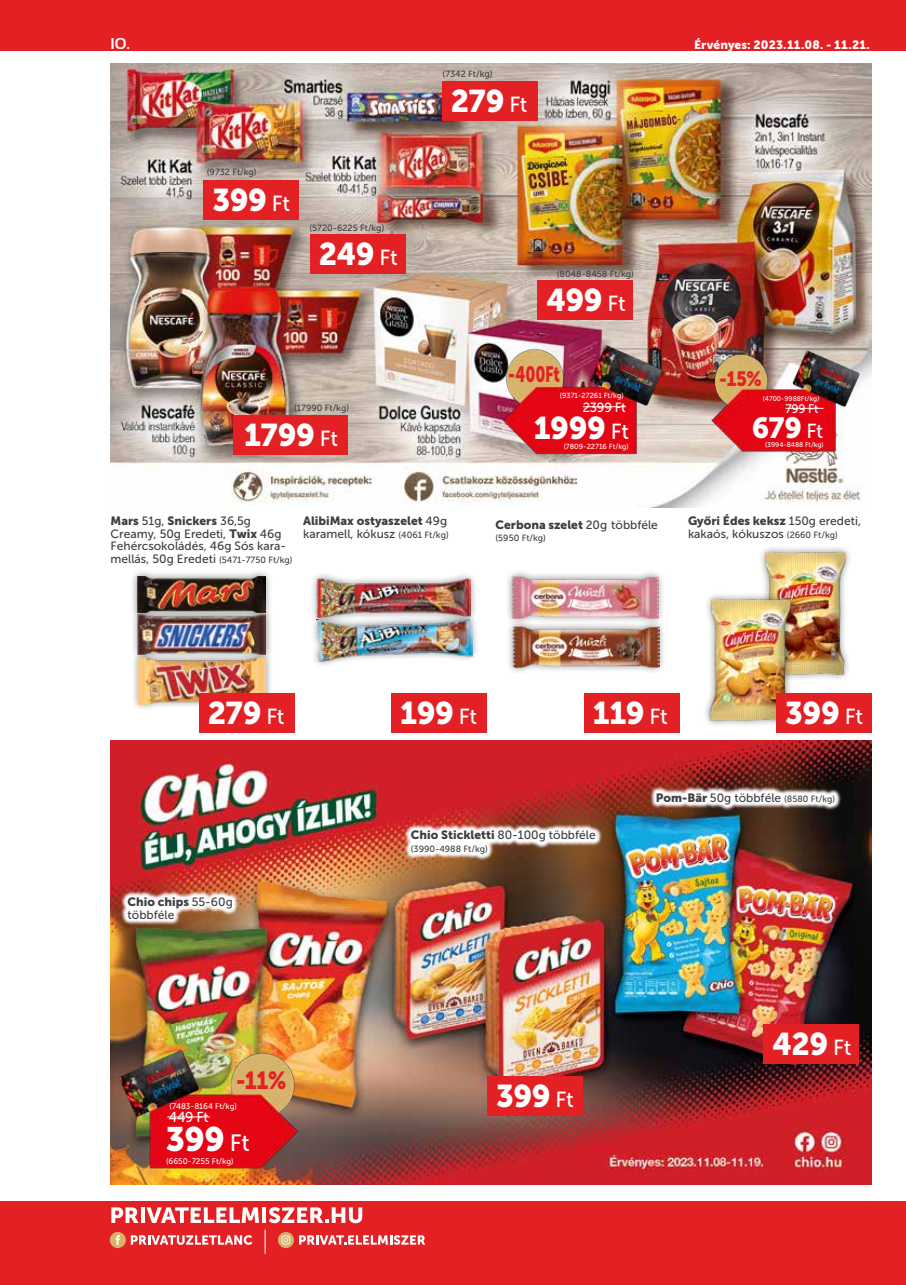
<style>
.page{position:relative;width:906px;height:1285px;background:#fff}
.page>*{position:absolute;margin:0;border:0;box-sizing:border-box;transform-origin:0 0}
.t1{font:33.75px "Museo Sans 900";color:#fff}
.t2{font:31.2px "Museo Sans 900";letter-spacing:-.01em;color:#fff}
.t3{font:29.1px "Museo Sans 900";color:#fff}
.t4{font:24.6px "Museo Sans 900";color:#e32125;scale:.87 1}
.t5{font:22.2px "Museo Sans 900";letter-spacing:-.005em;color:#e32125;scale:.71 1}
.t6{font:20.55px "Museo Sans 900";color:#e32125;scale:.87 1}
.t7{font:500 16.5px "Handel Got D";color:#fff}
.t8{font:14.4px "Museo Sans 500";color:#fff}
.t9{font:13.35px "Museo Sans 500";letter-spacing:-.025em;color:#fff}
.t10{font:12.3px "Museo Sans 500";color:#fff}
.t11{font:12px/12.6px "Museo Sans 500";color:#3e3d40}
.t12{font:12px "Museo Sans 900";color:#3e3d40}
.t13{font:12px "Museo Sans 900";letter-spacing:.01em;color:#fff}
.t14{font:9px "Museo Sans 500";color:#3e3d40}
.t15{font:8.1px "Museo Sans 500";color:#fff}
.t16{font:7.35px "Museo Sans 500";color:#fff}
.t17{font:6.9px "Museo Sans 500";color:#fff}
.s1{font-family:"Museo Sans 500";font-size:21.75px}
.s2{font-family:"Museo Sans 500"}
.s3{font-family:"Museo Sans 900"}
.s4{font-size:9px}
.s5{font-family:"Museo Sans 500";font-size:20.25px}
.s6{font-family:"Museo Sans 500";font-size:23.55px}
</style>
<div class="page">
<div style="left:0;top:1200px;width:906px;height:84px;background:#e32125"></div>
<div style="left:0;top:0;width:906px;height:51px;background:#e32125"></div>
<svg style="left:299px;top:1235px;width:126px;height:9px"></svg>
<svg style="left:131px;top:1235px;width:121px;height:9px"></svg>
<svg style="left:111px;top:1207px;width:27px;height:15px"></svg>
<hr style="left:141px;top:1207px;width:4px;height:15px;background:#fff">
<svg style="left:146px;top:1207px;width:113px;height:15px"></svg>
<hr style="left:262px;top:1207px;width:4px;height:15px;background:#fff">
<svg style="left:269px;top:1207px;width:93px;height:15px"></svg>
<svg style="left:110px;top:1231px;width:16px;height:16px"></svg>
<svg style="left:116px;top:1234px;width:4px;height:10px"></svg>
<svg style="left:278px;top:1231px;width:16px;height:16px"></svg>
<svg style="left:281px;top:1235px;width:9px;height:9px"></svg>
<svg style="left:265px;top:1229px;width:1px;height:24px"></svg>
<img style="left:111px;top:63px;width:761px;height:444px">
<img style="left:111px;top:740px;width:761px;height:444px">
<div style="left:756px;top:545px;width:96px;height:136px;background:#000;opacity:.5"></div>
<img style="left:762px;top:549px;width:86px;height:128px">
<div style="left:129px;top:567px;width:144px;height:53px;background:#000;opacity:.5"></div>
<img style="left:137px;top:576px;width:129px;height:31px">
<div style="left:130px;top:607px;width:143px;height:54px;background:#000;opacity:.5"></div>
<div style="left:130px;top:649px;width:143px;height:62px;background:#000;opacity:.5"></div>
<img style="left:138px;top:657px;width:128px;height:47px">
<div style="left:310px;top:611px;width:169px;height:57px;background:#000;opacity:.5"></div>
<img style="left:316px;top:625px;width:156px;height:36px">
<div style="left:310px;top:571px;width:168px;height:54px;background:#000;opacity:.5"></div>
<img style="left:316px;top:578px;width:155px;height:39px">
<div style="left:504px;top:568px;width:161px;height:58px;background:#000;opacity:.5"></div>
<img style="left:511px;top:576px;width:147px;height:42px">
<div style="left:505px;top:618px;width:161px;height:57px;background:#000;opacity:.5"></div>
<img style="left:512px;top:626px;width:147px;height:41px">
<div style="left:702px;top:591px;width:96px;height:136px;background:#000;opacity:.5"></div>
<img style="left:702px;top:595px;width:96px;height:128px">
<img style="left:404px;top:822px;width:198px;height:38px">
<div style="left:199px;top:693px;width:95px;height:40px;background:#e32125"></div>
<div style="left:310px;top:234px;width:95px;height:40px;background:#e32125"></div>
<div style="left:203px;top:180px;width:96px;height:40px;background:#e32125"></div>
<div style="left:537px;top:280px;width:96px;height:40px;background:#e32125"></div>
<div style="left:442px;top:81px;width:95px;height:40px;background:#e32125"></div>
<div style="left:391px;top:693px;width:96px;height:40px;background:#e32125"></div>
<div style="left:763px;top:1023px;width:96px;height:40px;background:#e32125"></div>
<div style="left:487px;top:1075px;width:96px;height:40px;background:#e32125"></div>
<div style="left:584px;top:693px;width:95px;height:40px;background:#e32125"></div>
<div style="left:776px;top:693px;width:96px;height:40px;background:#e32125"></div>
<img style="left:650px;top:786px;width:191px;height:25px">
<div style="left:233px;top:415px;width:115px;height:40px;background:#e32125"></div>
<img style="left:497px;top:339px;width:167px;height:121px">
<hr style="left:583px;top:406px;width:43px;height:1px;background:#fff">
<img style="left:706px;top:345px;width:155px;height:113px">
<hr style="left:785px;top:408px;width:38px;height:1px;background:#fff">
<img style="left:118px;top:1045px;width:184px;height:128px">
<hr style="left:167px;top:1116px;width:43px;height:1px;background:#fff">
<img style="left:120px;top:889px;width:119px;height:36px">
<h3 class="t7" style="left:111px;top:34px;width:21px">10.</h3>
<p class="t13" style="left:694px;top:38px;width:177px">Érvényes: 2023.11.08. - 11.21.</p>
<p class="t14" style="left:442px;top:69px;width:51px">(7342 Ft/kg)</p>
<p class="t14" style="left:207px;top:167px;width:51px">(9732 Ft/kg)</p>
<h2 class="t2" style="left:212px;top:182px;width:79px">399 <span class="s1">Ft</span></h2>
<p class="t14" style="left:309px;top:222px;width:76px">(5720-6225 Ft/kg)</p>
<h2 class="t2" style="left:319px;top:237px;width:80px">249 <span class="s1">Ft</span></h2>
<p class="t14" style="left:294px;top:402px;width:56px">(17990 Ft/kg)</p>
<h2 class="t2" style="left:244px;top:417px;width:95px">1799 <span class="s1">Ft</span></h2>
<h2 class="t2" style="left:451px;top:84px;width:78px">279 <span class="s1">Ft</span></h2>
<p class="t14" style="left:557px;top:269px;width:79px">(8048-8458 Ft/kg)</p>
<h2 class="t2" style="left:546px;top:282px;width:81px">499 <span class="s1">Ft</span></h2>
<h3 class="t5" style="left:508px;top:361px;width:75px">-400Ft</h3>
<p class="t16" style="left:560px;top:392px;width:65px">(9371-27261 Ft/kg)</p>
<p class="t9" style="left:583px;top:399px;width:44px">2399 Ft</p>
<h2 class="t2" style="left:534px;top:410px;width:97px">1999 <span class="s1">Ft</span></h2>
<p class="t16" style="left:563px;top:442px;width:67px">(7809-22716 Ft/kg)</p>
<p class="t12" style="left:111px;top:514px;width:142px">Mars <span class="s2">51g,</span> Snickers <span class="s2">36,5g</span></p>
<p class="t11" style="left:111px;top:527px;width:183px">Creamy, 50g Eredeti, <span class="s3">Twix</span> 46g<br>Fehércsokoládés, 46g Sós kara&shy;mellás, 50g Eredeti <span class="s4">(5471-7750 Ft/kg)</span></p>
<p class="t12" style="left:303px;top:514px;width:146px">AlibiMax ostyaszelet <span class="s2">49g</span></p>
<p class="t11" style="left:303px;top:527px;width:147px">karamell, kókusz <span class="s4">(4061 Ft/kg)</span></p>
<p class="t12" style="left:495px;top:517px;width:164px">Cerbona szelet <span class="s2">20g többféle</span></p>
<p class="t14" style="left:495px;top:533px;width:52px">(5950 Ft/kg)</p>
<h3 class="t6" style="left:719px;top:366px;width:51px">-15%</h3>
<p class="t17" style="left:763px;top:394px;width:58px">(4700-9988Ft/kg)</p>
<p class="t10" style="left:785px;top:402px;width:34px">799 Ft</p>
<h3 class="t3" style="left:751px;top:411px;width:73px">679 <span class="s5">Ft</span></h3>
<p class="t17" style="left:765px;top:441px;width:60px">(3994-8488 Ft/kg)</p>
<p class="t12" style="left:688px;top:514px;width:175px">Győri Édes keksz <span class="s2">150g eredeti,</span></p>
<p class="t11" style="left:688px;top:527px;width:151px">kakaós, kókuszos <span class="s4">(2660 Ft/kg)</span></p>
<h2 class="t2" style="left:208px;top:695px;width:78px">279 <span class="s1">Ft</span></h2>
<p class="t12" style="left:128px;top:895px;width:107px">Chio chips <span class="s2">55-60g</span></p>
<p class="t11" style="left:128px;top:908px;width:48px">többféle</p>
<h3 class="t4" style="left:236px;top:1066px;width:59px">-11%</h3>
<p class="t15" style="left:170px;top:1101px;width:69px">(7483-8164 Ft/kg)</p>
<p class="t8" style="left:169px;top:1109px;width:41px">449 Ft</p>
<h1 class="t1" style="left:166px;top:1119px;width:85px">399 <span class="s6">Ft</span></h1>
<p class="t15" style="left:166px;top:1156px;width:69px">(6650-7255 Ft/kg)</p>
<h2 class="t2" style="left:400px;top:695px;width:78px">199 <span class="s1">Ft</span></h2>
<h2 class="t2" style="left:593px;top:695px;width:76px">119 <span class="s1">Ft</span></h2>
<h2 class="t2" style="left:785px;top:695px;width:79px">399 <span class="s1">Ft</span></h2>
<p class="t11" style="left:656px;top:791px;width:181px"><span class="s3">Pom-Bär</span> 50g többféle <span class="s4">(8580 Ft/kg)</span></p>
<p class="t11" style="left:411px;top:828px;width:186px"><span class="s3">Chio Stickletti</span> 80-100g többféle</p>
<p class="t14" style="left:411px;top:843px;width:78px">(3990-4988 Ft/kg)</p>
<h2 class="t2" style="left:496px;top:1078px;width:79px">399 <span class="s1">Ft</span></h2>
<h2 class="t2" style="left:772px;top:1025px;width:80px">429 <span class="s1">Ft</span></h2>
</div>
